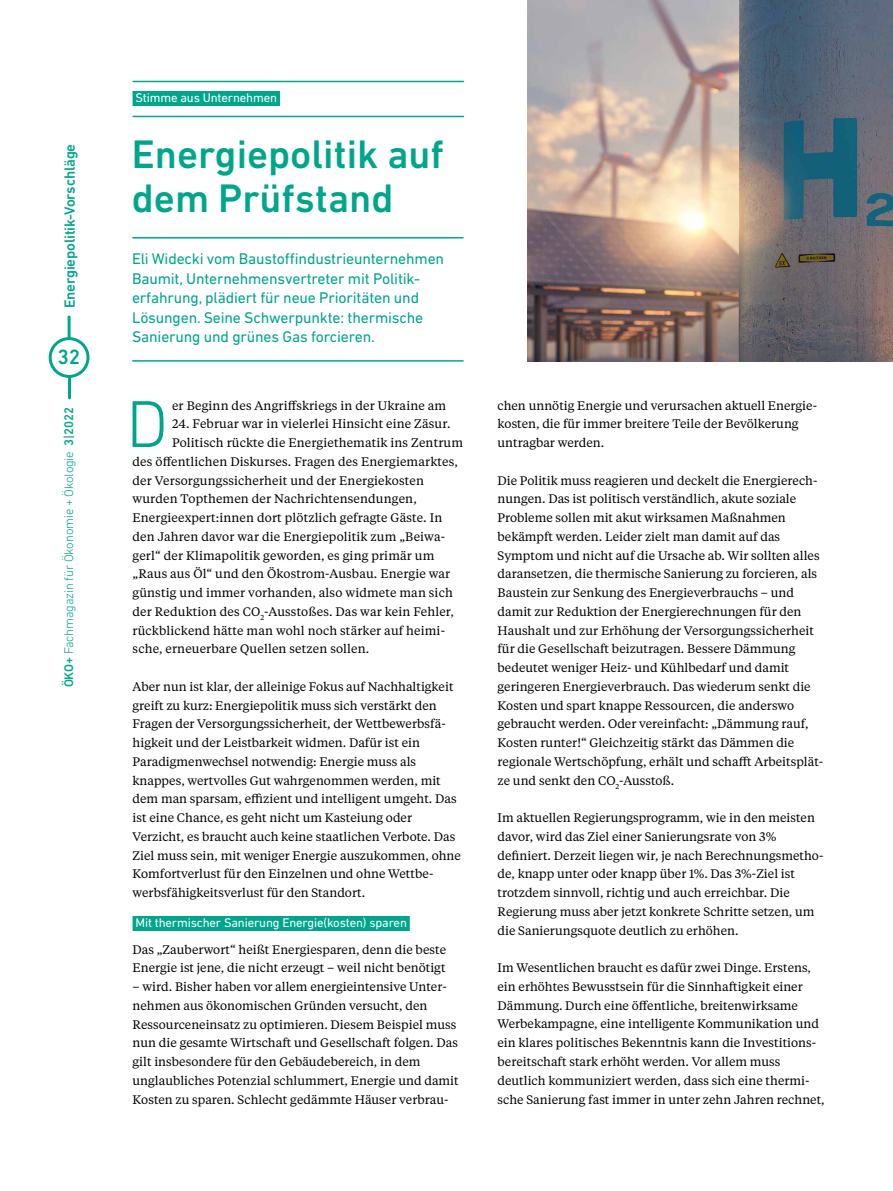
<style>
.page{position:relative;width:893px;height:1191px;background:#fff}
.page>*{position:absolute;margin:0;border:0;box-sizing:border-box;transform-origin:0 0}
.t1{font:300 67.5px "DIN Next LT Pro";color:#00a68a}
.t2{font:500 40.5px/43.5px "DIN Next LT Pro";color:#00a68a}
.t3{font:500 21px "DIN Next LT Pro";color:#00a68a}
.t4{font:15.75px/19.5px "DIN Next LT Pro";letter-spacing:-.01em;color:#00a68a}
.t5{font:500 15px "DIN Next LT Pro";letter-spacing:-.01em;color:#00a68a}
.t6{font:12.75px "DIN Next LT Pro";letter-spacing:-.01em;color:#fff}
.t7{font:300 12.75px "DIN Next LT Pro";letter-spacing:-.01em;color:#00a68a}
.t8{font:12.3px/18.8px "Tiempos Text";color:#000}
.s1{font-weight:500}
</style>
<div class="page">
<hr style="left:133px;top:116px;width:330px;height:1px;background:#00a68a">
<hr style="left:133px;top:237px;width:330px;height:1px;background:#00a68a">
<hr style="left:133px;top:360px;width:330px;height:2px;background:#00a68a">
<div style="left:133px;top:91px;width:147px;height:15px;background:#00a68a"></div>
<hr style="left:133px;top:81px;width:330px;height:1px;background:#00a68a">
<div style="left:133px;top:916px;width:277px;height:15px;background:#00a68a"></div>
<div style="left:49px;top:337px;width:41px;height:41px;border:3px solid #00a68a;border-radius:50%"></div>
<hr style="left:68px;top:317px;width:3px;height:21px;background:#00a68a">
<hr style="left:68px;top:377px;width:3px;height:21px;background:#00a68a">
<img style="left:527px;top:0;width:366px;height:362px">
<p class="t5" style="left:61px;top:308px;width:166px;rotate:-90deg">Energiepolitik-Vorschläge</p>
<h3 class="t3" style="left:58px;top:345px;width:24px">32</h3>
<p class="t7" style="left:61px;top:687px;width:282px;rotate:-90deg"><span class="s1">ÖKO+</span> Fachmagazin für Ökonomie + Ökologie <span class="s1">3|2022</span></p>
<p class="t6" style="left:135px;top:91px;width:143px">Stimme aus Unternehmen</p>
<h2 class="t2" style="left:132px;top:132px;width:314px">Energiepolitik auf dem Prüfstand</h2>
<p class="t4" style="left:132px;top:249px;width:314px">Eli Widecki vom Baustoffindustrieunternehmen Baumit, Unternehmensvertreter mit Politik&shy;erfahrung, plädiert für neue Prioritäten und Lösungen. Seine Schwerpunkte: thermische Sanierung und grünes Gas forcieren.</p>
<h1 class="t1" style="left:126px;top:385px;width:43px">D</h1>
<p class="t8" style="left:172px;top:395px;width:276px">er Beginn des Angriffskriegs in der Ukraine am</p>
<p class="t8" style="left:172px;top:414px;width:280px">24. Februar war in vielerlei Hinsicht eine Zäsur.</p>
<p class="t8" style="left:172px;top:433px;width:292px">Politisch rückte die Energiethematik ins Zentrum</p>
<p class="t8" style="left:133px;top:451px;width:327px">des öffentlichen Diskurses. Fragen des Energiemarktes,</p>
<p class="t8" style="left:133px;top:470px;width:293px">der Versorgungssicherheit und der Energiekosten</p>
<p class="t8" style="left:133px;top:489px;width:286px">wurden Topthemen der Nachrichtensendungen,</p>
<p class="t8" style="left:133px;top:508px;width:311px">Energieexpert:innen dort plötzlich gefragte Gäste. In</p>
<p class="t8" style="left:133px;top:526px;width:314px">den Jahren davor war die Energiepolitik zum „Beiwa-</p>
<p class="t8" style="left:133px;top:545px;width:303px">gerl“ der Klimapolitik geworden, es ging primär um</p>
<p class="t8" style="left:133px;top:564px;width:319px">„Raus aus Öl“ und den Ökostrom-Ausbau. Energie war</p>
<p class="t8" style="left:133px;top:583px;width:322px">günstig und immer vorhanden, also widmete man sich</p>
<p class="t8" style="left:133px;top:601px;width:323px">der Reduktion des CO<sub>2</sub>-Ausstoßes. Das war kein Fehler,</p>
<p class="t8" style="left:133px;top:620px;width:314px">rückblickend hätte man wohl noch stärker auf heimi-</p>
<p class="t8" style="left:133px;top:639px;width:238px">sche, erneuerbare Quellen setzen sollen.</p>
<p class="t8" style="left:133px;top:676px;width:330px">Aber nun ist klar, der alleinige Fokus auf Nachhaltigkeit greift zu kurz: Energiepolitik muss sich verstärkt den Fragen der Versorgungssicherheit, der Wettbewerbsfä&shy;higkeit und der Leistbarkeit widmen. Dafür ist ein Paradigmenwechsel notwendig: Energie muss als knappes, wertvolles Gut wahrgenommen werden, mit dem man sparsam, effizient und intelligent umgeht. Das ist eine Chance, es geht nicht um Kasteiung oder Verzicht, es braucht auch keine staatlichen Verbote. Das Ziel muss sein, mit weniger Energie auszukommen, ohne Komfortverlust für den Einzelnen und ohne Wettbe&shy;werbsfähigkeitsverlust für den Standort.</p>
<p class="t6" style="left:135px;top:915px;width:273px">Mit thermischer Sanierung Energie(kosten) sparen</p>
<p class="t8" style="left:133px;top:939px;width:315px">Das „Zauberwort“ heißt Energiesparen, denn die beste<br>Energie ist jene, die nicht erzeugt – weil nicht benötigt</p>
<p class="t8" style="left:133px;top:976px;width:328px">– wird. Bisher haben vor allem energieintensive Unter&shy;nehmen aus ökonomischen Gründen versucht, den Ressourceneinsatz zu optimieren. Diesem Beispiel muss nun die gesamte Wirtschaft und Gesellschaft folgen. Das gilt insbesondere für den Gebäudebereich, in dem unglaubliches Potenzial schlummert, Energie und damit Kosten zu sparen. Schlecht gedämmte Häuser verbrau-</p>
<p class="t8" style="left:497px;top:395px;width:321px">chen unnötig Energie und verursachen aktuell Energie&shy;kosten, die für immer breitere Teile der Bevölkerung untragbar werden.</p>
<p class="t8" style="left:497px;top:470px;width:327px">Die Politik muss reagieren und deckelt die Energierech&shy;nungen. Das ist politisch verständlich, akute soziale Probleme sollen mit akut wirksamen Maßnahmen bekämpft werden. Leider zielt man damit auf das Symptom und nicht auf die Ursache ab. Wir sollten alles daransetzen, die thermische Sanierung zu forcieren, als Baustein zur Senkung des Energieverbrauchs – und damit zur Reduktion der Energierechnungen für den Haushalt und zur Erhöhung der Versorgungssicherheit für die Gesellschaft beizutragen. Bessere Dämmung bedeutet weniger Heiz- und Kühlbedarf und damit geringeren Energieverbrauch. Das wiederum senkt die Kosten und spart knappe Ressourcen, die anderswo gebraucht werden. Oder vereinfacht: „Dämmung rauf, Kosten runter!“ Gleichzeitig stärkt das Dämmen die regionale Wertschöpfung, erhält und schafft Arbeitsplät&shy;ze und senkt den CO<sub>2</sub>-Ausstoß.</p>
<p class="t8" style="left:497px;top:808px;width:328px">Im aktuellen Regierungsprogramm, wie in den meisten davor, wird das Ziel einer Sanierungsrate von 3% definiert. Derzeit liegen wir, je nach Berechnungsmetho&shy;de, knapp unter oder knapp über 1%. Das 3%-Ziel ist trotzdem sinnvoll, richtig und auch erreichbar. Die Regierung muss aber jetzt konkrete Schritte setzen, um die Sanierungsquote deutlich zu erhöhen.</p>
<p class="t8" style="left:497px;top:958px;width:329px">Im Wesentlichen braucht es dafür zwei Dinge. Erstens, ein erhöhtes Bewusstsein für die Sinnhaftigkeit einer Dämmung. Durch eine öffentliche, breitenwirksame Werbekampagne, eine intelligente Kommunikation und ein klares politisches Bekenntnis kann die Investitions&shy;bereitschaft stark erhöht werden. Vor allem muss deutlich kommuniziert werden, dass sich eine thermi&shy;sche Sanierung fast immer in unter zehn Jahren rechnet,</p>
</div>
